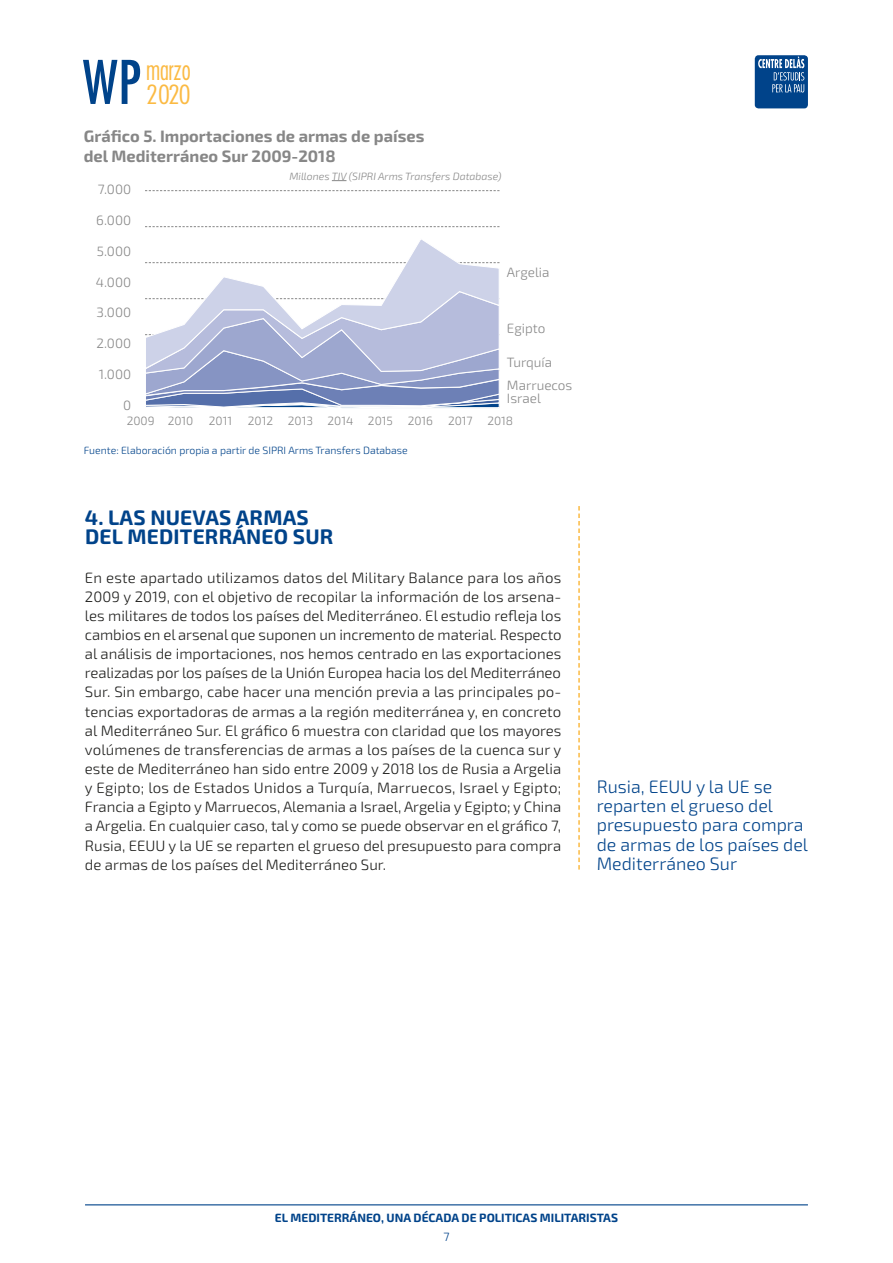
<style>
.page{position:relative;width:893px;height:1263px;background:#fff}
.page>*{position:absolute;margin:0;border:0;box-sizing:border-box;transform-origin:0 0}
.t1{font:condensed 58.5px "Futura";color:#00438a}
.t2{font:300 condensed 28.5px "Futura";letter-spacing:-.015em;color:#fbba43;scale:.89 1}
.t3{font:300 condensed 25.65px "Futura";color:#fbba43;scale:1.11 1}
.t4{font:700 21px/19.2px "Exo 2.0";letter-spacing:.01em;color:#00438a}
.t5{font:300 18px/19.2px "Exo 2.0";color:#00438a}
.t6{font:700 16.5px/19.2px "Exo 2.0";color:#878787}
.t7{font:300 15px/19.2px "Exo 2.0";color:#1d1d1b;text-align:justify}
.t8{font:300 13.5px/22.5px "Exo 2.0";color:#878787}
.t9{font:700 12px "Exo 2.0";color:#00438a}
.t10{font:300 12px "Exo 2.0";color:#878787}
.t11{font:300 12px "Exo 2.0";color:#00438a}
.t12{font:300 10.5px "Exo 2.0";color:#00438a}
.t13{font:italic 300 10.5px "Exo 2.0";color:#878787}
</style>
<div class="page">
<div style="left:755px;top:55px;width:53px;height:53px;background:#00438a;border-radius:4px"></div>
<svg style="left:758px;top:56px;width:46px;height:36px"></svg>
<hr style="left:85px;top:1204px;width:723px;height:1px;background:#00438a">
<svg style="left:578px;top:506px;width:2px;height:364px"></svg>
<svg style="left:145px;top:190px;width:355px;height:1px"></svg>
<svg style="left:145px;top:226px;width:355px;height:1px"></svg>
<svg style="left:332px;top:180px;width:14px;height:1px"></svg>
<svg style="left:146px;top:369px;width:354px;height:39px;background:#8e9dc7"></svg>
<svg style="left:145px;top:239px;width:355px;height:130px"></svg>
<h1 class="t1" style="left:83px;top:47px;width:59px">WP</h1>
<h2 class="t2" style="left:146px;top:53px;width:52px">marzo</h2>
<h3 class="t3" style="left:146px;top:79px;width:42px">2020</h3>
<p class="t6" style="left:84px;top:127px;width:342px">Gráfico 5. Importaciones de armas de países del Mediterráneo Sur 2009-2018</p>
<p class="t13" style="left:289px;top:170px;width:214px">Millones TIV (SIPRI Arms Transfers Database)</p>
<p class="t8" style="left:98px;top:179px;width:35px">7.000</p>
<p class="t8" style="left:96px;top:209px;width:36px">6.000</p>
<p class="t8" style="left:97px;top:240px;width:36px">5.000</p>
<p class="t8" style="left:96px;top:271px;width:37px">4.000</p>
<p class="t8" style="left:96px;top:302px;width:36px">3.000</p>
<p class="t8" style="left:96px;top:332px;width:36px">2.000</p>
<p class="t8" style="left:99px;top:363px;width:34px">1.000</p>
<p class="t8" style="left:123px;top:394px;width:10px">0</p>
<p class="t8" style="left:507px;top:261px;width:44px">Argelia</p>
<p class="t8" style="left:507px;top:317px;width:40px">Egipto</p>
<p class="t8" style="left:507px;top:351px;width:67px">Turquía<br>Marruecos</p>
<p class="t8" style="left:507px;top:387px;width:35px">Israel</p>
<p class="t10" style="left:127px;top:414px;width:68px">2009 2010</p>
<p class="t10" style="left:209px;top:414px;width:25px">2011</p>
<p class="t10" style="left:248px;top:414px;width:267px">2012 2013 2014 2015 2016 2017 2018</p>
<p class="t12" style="left:84px;top:444px;width:326px">Fuente: Elaboración propia a partir de SIPRI Arms Transfers Database</p>
<h3 class="t4" style="left:85px;top:509px;width:250px">4. Las nuevas armas del Mediterráneo Sur</h3>
<p class="t7" style="left:85px;top:568px;width:478px">En este apartado utilizamos datos del Military Balance para los años 2009 y 2019, con el objetivo de recopilar la información de los arsena&shy;les militares de todos los países del Mediterráneo. El estudio refleja los cambios en el arsenal que suponen un incremento de material. Respecto al análisis de importaciones, nos hemos centrado en las exportaciones realizadas por los países de la Unión Europea hacia los del Mediterráneo Sur. Sin embargo, cabe hacer una mención previa a las principales po&shy;tencias exportadoras de armas a la región mediterránea y, en concreto al Mediterráneo Sur. El gráfico 6 muestra con claridad que los mayores volúmenes de transferencias de armas a los países de la cuenca sur y este de Mediterráneo han sido entre 2009 y 2018 los de Rusia a Argelia y Egipto; los de Estados Unidos a Turquía, Marruecos, Israel y Egipto; Francia a Egipto y Marruecos, Alemania a Israel, Argelia y Egipto; y China a Argelia. En cualquier caso, tal y como se puede observar en el gráfico 7, Rusia, EEUU y la UE se reparten el grueso del presupuesto para compra de armas de los países del Mediterráneo Sur.</p>
<p class="t5" style="left:597px;top:777px;width:213px">Rusia, EEUU y la UE se reparten el grueso del presupuesto para compra de armas de los países del<br>Mediterráneo Sur</p>
<p class="t9" style="left:275px;top:1211px;width:345px">EL MEDITERRÁNEO, UNA DÉCADA DE POLITICAS MILITARISTAS</p>
<p class="t11" style="left:443px;top:1229px;width:8px">7</p>
</div>
